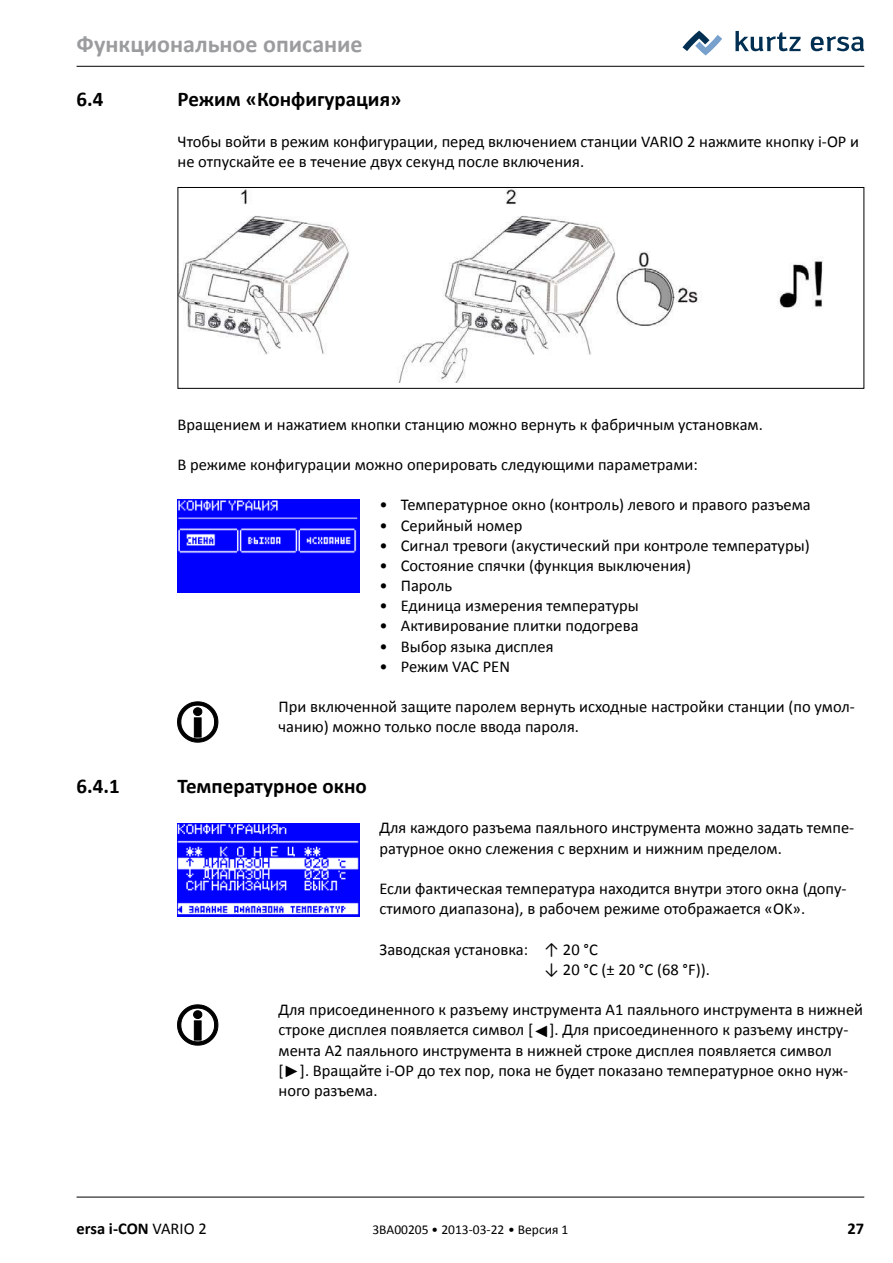
<style>
.page{position:relative;width:893px;height:1263px;background:#fff}
.page>*{position:absolute;margin:0;border:0;box-sizing:border-box;transform-origin:0 0}
.t1{font:700 24px "Calibri";color:#9b9c9e}
.t2{font:700 21px "Calibri";color:#000}
.t3{font:16.5px/20.2px "Calibri";color:#000}
.t4{font:700 16.5px "Calibri";color:#000}
.t5{font:13.5px "Calibri";color:#000}
.s1{font-family:"Arial"}
.s2{font-weight:400}
</style>
<div class="page">
<svg style="left:735px;top:31px;width:65px;height:20px"></svg>
<svg style="left:811px;top:36px;width:53px;height:15px"></svg>
<svg style="left:682px;top:31px;width:40px;height:25px"></svg>
<hr style="left:77px;top:66px;width:787px;height:1px;background:#000">
<hr style="left:77px;top:1197px;width:787px;height:1px;background:#000">
<img style="left:180px;top:189px;width:643px;height:194px">
<div style="left:178px;top:187px;width:686px;height:202px;border:1px solid #000"></div>
<img style="left:178px;top:500px;width:181px;height:93px">
<svg style="left:177px;top:702px;width:41px;height:40px"></svg>
<img style="left:178px;top:823px;width:181px;height:93px">
<svg style="left:177px;top:1005px;width:41px;height:40px"></svg>
<h1 class="t1" style="left:77px;top:29px;width:288px">Функциональное описание</h1>
<p class="t2" style="left:77px;top:86px;width:28px">6.4</p>
<p class="t2" style="left:178px;top:86px;width:225px">Режим «Конфигурация»</p>
<p class="t3" style="left:178px;top:131px;width:683px">Чтобы войти в режим конфигурации, перед включением станции VARIO 2 нажмите кнопку i-OP и не отпускайте ее в течение двух секунд после включения.</p>
<p class="t3" style="left:178px;top:414px;width:587px">Вращением и нажатием кнопки станцию можно вернуть к фабричным установкам.</p>
<p class="t3" style="left:178px;top:454px;width:522px">В режиме конфигурации можно оперировать следующими параметрами:</p>
<p class="t3" style="left:379px;top:495px;width:433px">• Температурное окно (контроль) левого и правого разъема</p>
<p class="t3" style="left:379px;top:515px;width:144px">• Серийный номер</p>
<p class="t3" style="left:379px;top:535px;width:432px">• Сигнал тревоги (акустический при контроле температуры)</p>
<p class="t3" style="left:379px;top:555px;width:313px">• Состояние спячки (функция выключения)</p>
<p class="t3" style="left:379px;top:575px;width:74px">• Пароль</p>
<p class="t3" style="left:379px;top:596px;width:261px">• Единица измерения температуры</p>
<p class="t3" style="left:379px;top:616px;width:261px">• Активирование плитки подогрева</p>
<p class="t3" style="left:379px;top:636px;width:176px">• Выбор языка дисплея</p>
<p class="t3" style="left:379px;top:656px;width:132px">• Режим VAC PEN</p>
<p class="t3" style="left:279px;top:697px;width:578px">При включенной защите паролем вернуть исходные настройки станции (по умол&shy;чанию) можно только после ввода пароля.</p>
<p class="t2" style="left:77px;top:773px;width:45px">6.4.1</p>
<p class="t2" style="left:178px;top:773px;width:191px">Температурное окно</p>
<p class="t3" style="left:379px;top:818px;width:476px">Для каждого разъема паяльного инструмента можно задать темпе&shy;ратурное окно слежения с верхним и нижним пределом.</p>
<p class="t3" style="left:379px;top:878px;width:468px">Если фактическая температура находится внутри этого окна (допу&shy;стимого диапазона), в рабочем режиме отображается «OK».</p>
<p class="t3" style="left:544px;top:939px;width:167px;text-indent:-165px">Заводская установка: ↑ 20 °C<br>↓ 20 °C (± 20 °C (68 °F)).</p>
<p class="t3" style="left:279px;top:1000px;width:586px">Для присоединенного к разъему инструмента A1 паяльного инструмента в нижней строке дисплея появляется символ [<span class="s1">◄</span>]. Для присоединенного к разъему инстру&shy;мента A2 паяльного инструмента в нижней строке дисплея появляется символ [<span class="s1">►</span>]. Вращайте i-OP до тех пор, пока не будет показано температурное окно нуж&shy;ного разъема.</p>
<p class="t4" style="left:77px;top:1217px;width:132px">ersa i-CON <span class="s2">VARIO 2</span></p>
<p class="t5" style="left:372px;top:1220px;width:197px">3BA00205 • 2013-03-22 • Версия 1</p>
<p class="t4" style="left:847px;top:1217px;width:18px">27</p>
</div>
